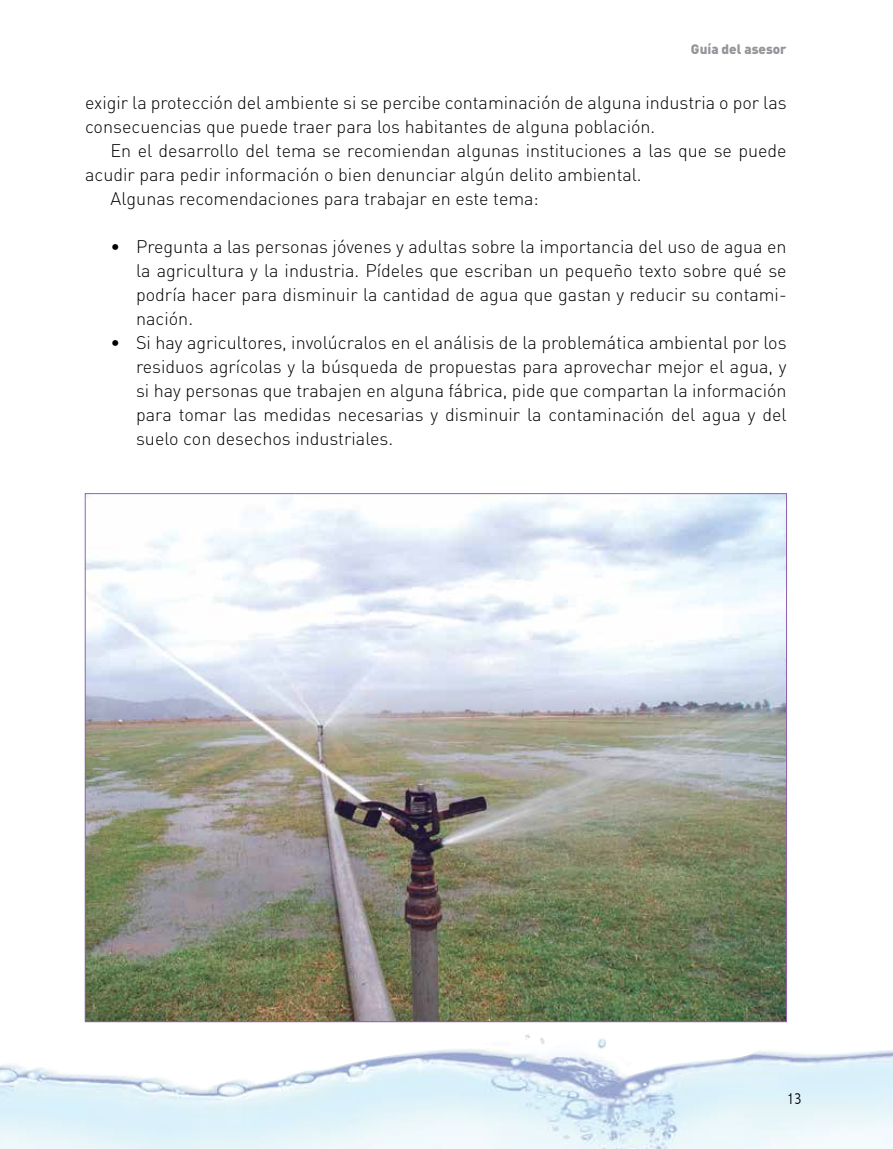
<style>
.page{position:relative;width:893px;height:1149px;background:#fff}
.page>*{position:absolute;margin:0;border:0;box-sizing:border-box;transform-origin:0 0}
.t1{font:18px/24px "DIN Light Alternate";color:#000;text-align:justify}
.t2{font:300 condensed 16.5px "Abadi";color:#000}
.t3{font:900 13.5px "DIN";color:#939598}
</style>
<div class="page">
<img style="left:0;top:1034px;width:893px;height:114px">
<img style="left:87px;top:495px;width:698px;height:524px">
<p class="t3" style="left:691px;top:40px;width:97px">Guía del asesor</p>
<p class="t1" style="left:85px;top:90px;width:703px">exigir la protección del ambiente si se percibe contaminación de alguna industria o por las consecuencias que puede traer para los habitantes de alguna población.</p>
<p class="t1" style="left:111px;top:138px;width:678px">En el desarrollo del tema se recomiendan algunas instituciones a las que se puede</p>
<p class="t1" style="left:85px;top:162px;width:558px">acudir para pedir información o bien denunciar algún delito ambiental.</p>
<p class="t1" style="left:111px;top:186px;width:430px">Algunas recomendaciones para trabajar en este tema:</p>
<p class="t1" style="left:136px;top:234px;width:652px;text-indent:-26px">• Pregunta a las personas jóvenes y adultas sobre la importancia del uso de agua en la agricultura y la industria. Pídeles que escriban un pequeño texto sobre qué se podría hacer para disminuir la cantidad de agua que gastan y reducir su contami&shy;nación.</p>
<p class="t1" style="left:136px;top:330px;width:652px;text-indent:-26px">• Si hay agricultores, involúcralos en el análisis de la problemática ambiental por los residuos agrícolas y la búsqueda de propuestas para aprovechar mejor el agua, y si hay personas que trabajen en alguna fábrica, pide que compartan la información para tomar las medidas necesarias y disminuir la contaminación del agua y del suelo con desechos industriales.</p>
<p class="t2" style="left:787px;top:1088px;width:17px">13</p>
</div>
